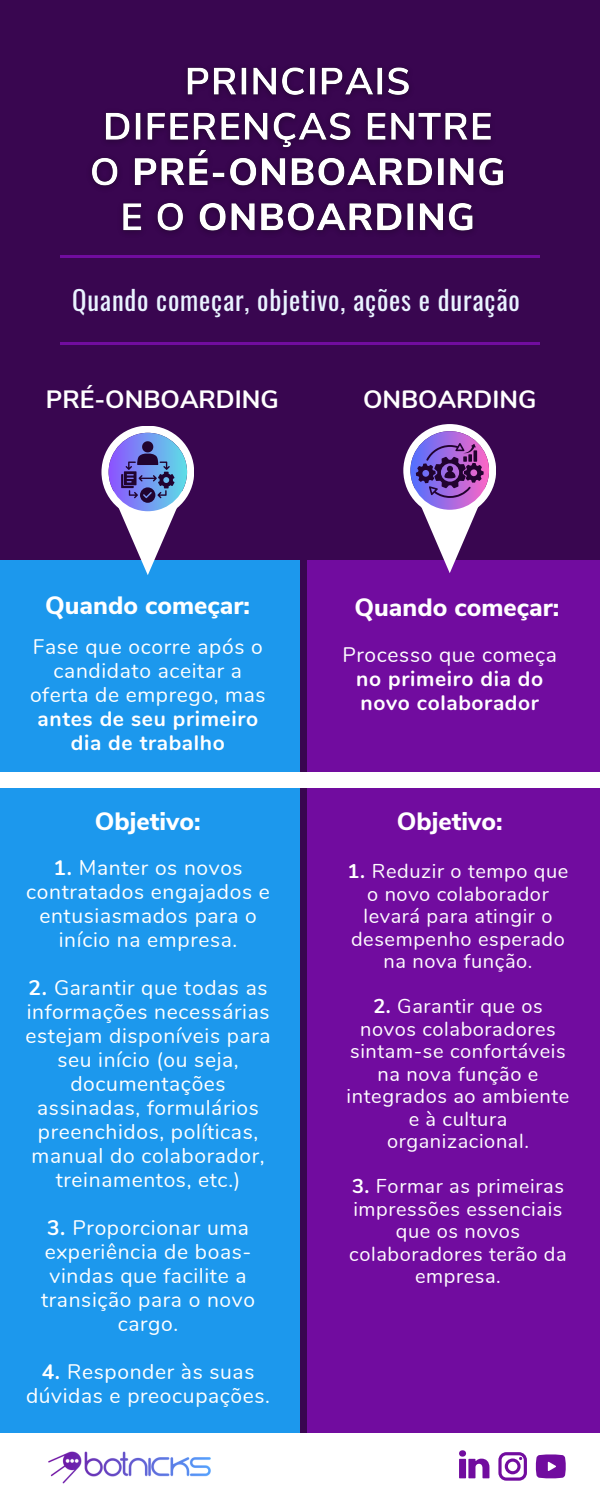
<style>
.page{position:relative;width:600px;height:1500px;background:#390650}
.page>*{position:absolute;margin:0;border:0;box-sizing:border-box;transform-origin:0 0}
.t1{font:26.7px "Oswald";letter-spacing:.03em;color:#e9f3ff}
.t2{font:800 25px "Nunito Sans";color:#fff}
.t3{font:700 25px "Nunito Sans";color:#fff}
.t4{font:700 25px "Nunito";color:#fff}
.t5{font:21px/24px "Nunito";letter-spacing:.03em;color:#fff;text-align:center}
.t6{font:700 21px/24px "Nunito";letter-spacing:.03em;color:#fff;text-align:center}
.t7{font:20px/22.5px "Nunito";letter-spacing:.03em;color:#fff;text-align:center}
.s1{font-weight:700}
.s2{font-weight:400}
</style>
<div class="page">
<hr style="left:60px;top:256px;width:480px;height:2px;background:#710c9f">
<hr style="left:60px;top:343px;width:480px;height:2px;background:#710c9f">
<div style="left:307px;top:561px;width:293px;height:939px;background:#710c9f"></div>
<div style="left:0;top:561px;width:300px;height:939px;background:#1c98ed"></div>
<div style="left:0;top:1433px;width:600px;height:67px;background:#fff"></div>
<svg style="left:403px;top:424px;width:93px;height:149px"></svg>
<svg style="left:101px;top:426px;width:93px;height:149px"></svg>
<img style="left:48px;top:1451px;width:163px;height:33px">
<img style="left:92px;top:67px;width:411px;height:165px">
<div style="left:0;top:772px;width:600px;height:16px;background:#fff"></div>
<svg style="left:459px;top:1459px;width:30px;height:19px"></svg>
<div style="left:459px;top:1450px;width:7px;height:7px;background:#710c9f;border-radius:50%"></div>
<svg style="left:498px;top:1452px;width:29px;height:29px"></svg>
<svg style="left:536px;top:1454px;width:30px;height:24px"></svg>
<h2 class="t1" style="left:72px;top:279px;width:449px">Quando começar, objetivo, ações e duração</h2>
<h3 class="t3" style="left:46px;top:383px;width:234px">PRÉ-ONBOARDING</h3>
<p class="t4" style="left:363px;top:383px;width:175px">ONBOARDING</p>
<p class="t2" style="left:45px;top:589px;width:206px">Quando começar:</p>
<h3 class="t2" style="left:354px;top:591px;width:206px">Quando começar:</h3>
<h2 class="t5" style="left:30px;top:635px;width:237px">Fase que ocorre após o candidato aceitar a oferta de emprego, mas <span class="s1">antes de seu primeiro dia de trabalho</span></h2>
<p class="t6" style="left:342px;top:643px;width:216px"><span class="s2">Processo que começa </span>no primeiro dia do novo colaborador</p>
<h3 class="t2" style="left:95px;top:805px;width:107px">Objetivo:</h3>
<p class="t2" style="left:397px;top:805px;width:107px">Objetivo:</p>
<p class="t7" style="left:348px;top:861px;width:222px"><span class="s1">1.</span> Reduzir o tempo que o novo colaborador levará para atingir o desempenho esperado na nova função.</p>
<p class="t7" style="left:347px;top:996px;width:224px"><span class="s1">2.</span> Garantir que os novos colaboradores sintam-se confortáveis na nova função e integrados ao ambiente e à cultura organizacional.</p>
<p class="t7" style="left:349px;top:1176px;width:219px"><span class="s1">3.</span> Formar as primeiras impressões essenciais que os novos colaboradores terão da empresa.</p>
<p class="t5" style="left:26px;top:856px;width:245px"><span class="s1">1.</span> Manter os novos contratados engajados e entusiasmados para o início na empresa.</p>
<p class="t5" style="left:26px;top:976px;width:247px"><span class="s1">2.</span> Garantir que todas as informações necessárias estejam disponíveis para seu início (ou seja, documentações assinadas, formulários preenchidos, políticas, manual do colaborador, treinamentos, etc.)</p>
<p class="t5" style="left:41px;top:1216px;width:215px"><span class="s1">3.</span> Proporcionar uma experiência de boas&shy;vindas que facilite a transição para o novo cargo.</p>
<h3 class="t5" style="left:26px;top:1360px;width:246px"><span class="s1">4.</span> Responder às suas dúvidas e preocupações.</h3>
</div>
